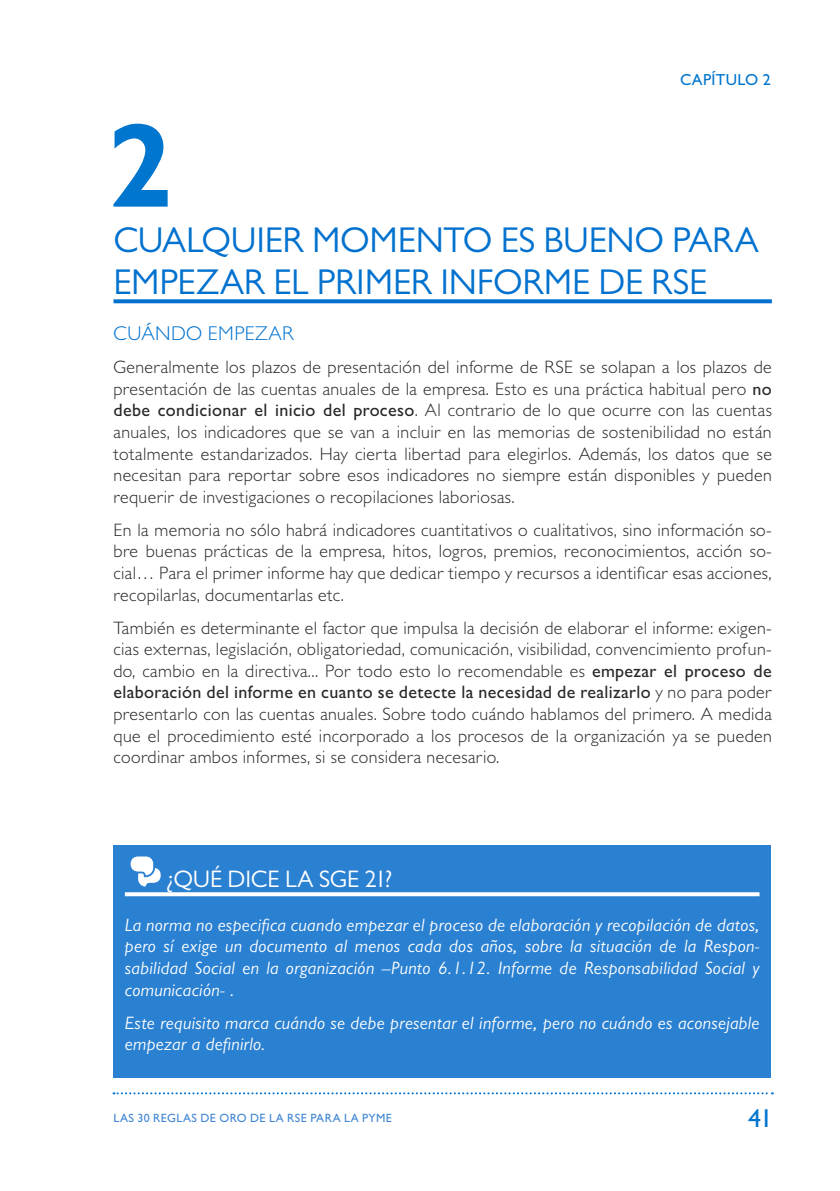
<style>
.page{position:relative;width:840px;height:1191px;background:#fff}
.page>*{position:absolute;margin:0;border:0;box-sizing:border-box;transform-origin:0 0}
.t1{font:700 120px "Gill Sans MT Pro";color:#0076cf}
.t2{font:36px/42px "Gill Sans MT Pro";letter-spacing:-.005em;color:#0071ce;text-align:right}
.t3{font:500 26px "Gill Sans MT Pro";color:#0076cf}
.t4{font:24px "Gill Sans MT Pro";letter-spacing:-.005em;color:#fff}
.t5{font:300 20px "Gill Sans MT Pro";color:#0072ce}
.t6{font:300 18px/21.6px "Gill Sans MT Pro";letter-spacing:.02em;color:#292829;text-align:justify}
.t7{font:italic 18px/21.6px "Gill Sans MT Pro";letter-spacing:.02em;color:#fff;text-align:justify}
.t8{font:500 16px "Gill Sans MT Pro";letter-spacing:.02em;color:#0076cf}
.t9{font:500 12px "Gill Sans MT Pro";letter-spacing:.03em;color:#4186d3}
.s1{font-weight:500}
</style>
<div class="page">
<svg style="left:113px;top:1092px;width:659px;height:2px"></svg>
<div style="left:113px;top:845px;width:657px;height:232px;background:#2a80d1"></div>
<svg style="left:125px;top:892px;width:634px;height:4px;background:#f1f6fc"></svg>
<svg style="left:130px;top:856px;width:31px;height:30px"></svg>
<svg style="left:113px;top:299px;width:658px;height:4px;background:#137bd1"></svg>
<p class="t8" style="left:679px;top:70px;width:92px">CAPÍTULO 2</p>
<h1 class="t1" style="left:107px;top:92px;width:68px">2</h1>
<h2 class="t2" style="left:113px;top:218px;width:47px">CUALQUIER</h2>
<h2 class="t2" style="left:113px;top:218px;width:599px">MOMENTO ES BUENO PARA<br>EMPEZAR EL PRIMER INFORME DE RSE</h2>
<p class="t5" style="left:113px;top:321px;width:58px">Cuándo</p>
<p class="t5" style="left:208px;top:321px;width:14px">empezar</p>
<p class="t6" style="left:113px;top:356px;width:659px">Generalmente los plazos de presentación del informe de RSE se solapan a los plazos de presentación de las cuentas anuales de la empresa. Esto es una práctica habitual pero <span class="s1">no debe condicionar el inicio del proceso</span>. Al contrario de lo que ocurre con las cuentas anuales, los indicadores que se van a incluir en las memorias de sostenibilidad no están totalmente estandarizados. Hay cierta libertad para elegirlos. Además, los datos que se necesitan para reportar sobre esos indicadores no siempre están disponibles y pueden requerir de investigaciones o recopilaciones laboriosas.</p>
<p class="t6" style="left:113px;top:519px;width:659px">En la memoria no sólo habrá indicadores cuantitativos o cualitativos, sino información so&shy;bre buenas prácticas de la empresa, hitos, logros, premios, reconocimientos, acción so&shy;cial… Para el primer informe hay que dedicar tiempo y recursos a identificar esas acciones, recopilarlas, documentarlas etc.</p>
<p class="t6" style="left:113px;top:616px;width:659px">También es determinante el factor que impulsa la decisión de elaborar el informe: exigen&shy;cias externas, legislación, obligatoriedad, comunicación, visibilidad, convencimiento profun&shy;do, cambio en la directiva... Por todo esto lo recomendable es <span class="s1">empezar el proceso de elaboración del informe en cuanto se detecte la necesidad de realizarlo</span> y no para poder presentarlo con las cuentas anuales. Sobre todo cuándo hablamos del primero. A medida que el procedimiento esté incorporado a los procesos de la organización ya se pueden coordinar ambos informes, si se considera necesario.</p>
<h3 class="t4" style="left:166px;top:864px;width:75px">¿QUÉ DICE</h3>
<h3 class="t4" style="left:285px;top:864px;width:109px">LA SGE 21?</h3>
<p class="t7" style="left:125px;top:914px;width:636px">La norma no especifica cuando empezar el proceso de elaboración y recopilación de datos, pero sí exige un documento al menos cada dos años, sobre la situación de la Respon&shy;sabilidad Social en la organización –Punto 6.1.12. Informe de Responsabilidad Social y comunicación- .</p>
<p class="t7" style="left:125px;top:1011px;width:635px">Este requisito marca cuándo se debe presentar el informe, pero no cuándo es aconsejable empezar a definirlo.</p>
<p class="t9" style="left:113px;top:1110px;width:181px">Las 30 reglas de oro de la RSE</p>
<p class="t9" style="left:310px;top:1110px;width:83px">para la pyme</p>
<h3 class="t3" style="left:747px;top:1102px;width:26px">41</h3>
</div>
